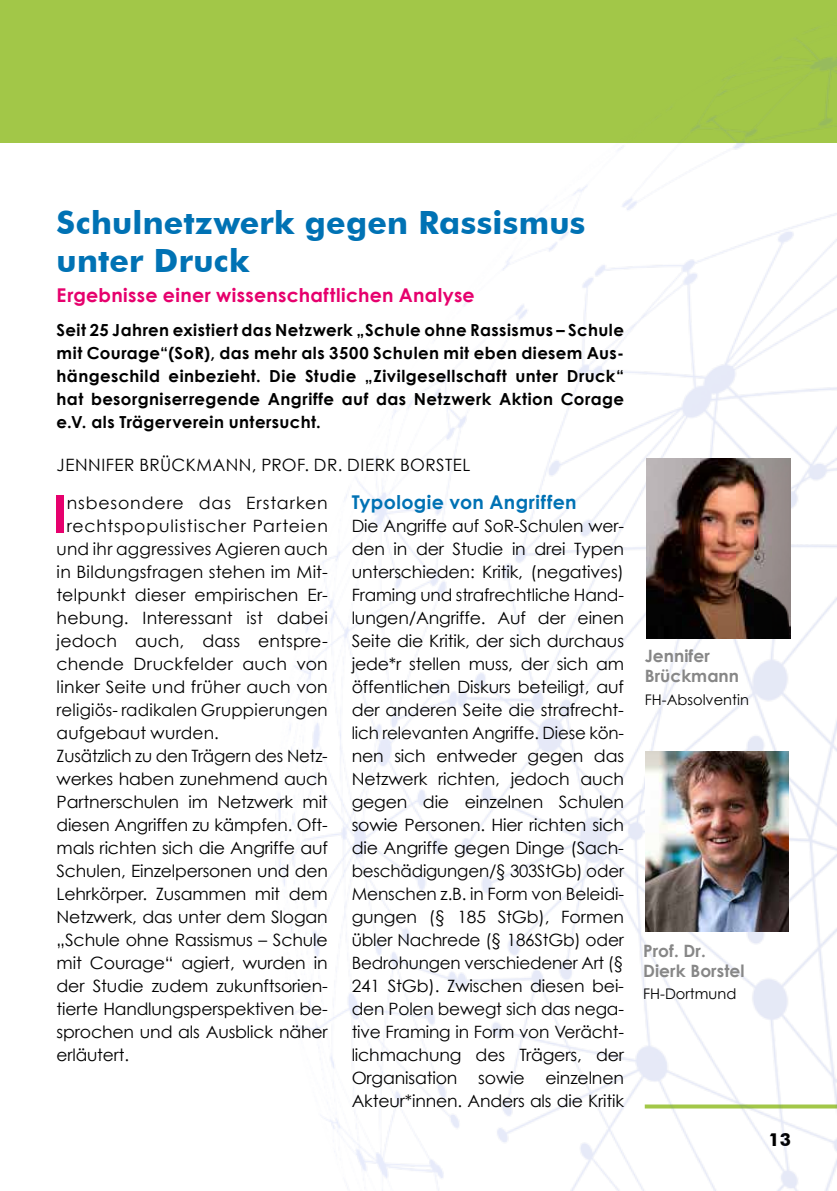
<style>
.page{position:relative;width:837px;height:1191px;background:#fff}
.page>*{position:absolute;margin:0;border:0;box-sizing:border-box;transform-origin:0 0}
.t1{font:700 52px "Century Gothic";color:#e6006d}
.t2{font:700 32px/38px "Futura BT";letter-spacing:.005em;color:#0072b4}
.t3{font:700 19px "Century Gothic";letter-spacing:.015em;color:#e6006d}
.t4{font:700 19px "Century Gothic";letter-spacing:.02em;color:#0072b4}
.t5{font:700 18px "Futura BT";color:#000}
.t6{font:17px/23px "Century Gothic";letter-spacing:-.01em;color:#000;text-align:justify}
.t7{font:17px "Century Gothic";letter-spacing:.01em;color:#000}
.t8{font:17px "Century Gothic";letter-spacing:.05em;color:#000}
.t9{font:17px "Century Gothic";letter-spacing:.03em;color:#000}
.t10{font:700 17px/20px "Century Gothic";letter-spacing:.005em;color:#878787}
.t11{font:700 16.6px/23px "Century Gothic";letter-spacing:.025em;color:#000;text-align:justify}
.t12{font:14.6px "Century Gothic";color:#000}
</style>
<div class="page">
<div style="left:0;top:0;width:836px;height:143px;background:#a2c748"></div>
<img style="left:275px;top:27px;width:561px;height:1164px">
<img style="left:646px;top:458px;width:143px;height:180px">
<img style="left:789px;top:458px;width:1px;height:180px">
<img style="left:645px;top:751px;width:143px;height:180px">
<h2 class="t2" style="left:57px;top:203px;width:530px">Schulnetzwerk gegen Rassismus unter Druck</h2>
<p class="t3" style="left:57px;top:283px;width:419px">Ergebnisse einer wissenschaftlichen Analyse</p>
<p class="t11" style="left:57px;top:318px;width:568px">Seit 25 Jahren existiert das Netzwerk „Schule ohne Rassismus – Schule mit Courage“(SoR), das mehr als 3500 Schulen mit eben diesem Aus&shy;hängeschild einbezieht. Die Studie „Zivilgesellschaft unter Druck“ hat besorgniserregende Angriffe auf das Netzwerk Aktion Corage e.V. als Trägerverein untersucht.</p>
<p class="t9" style="left:57px;top:455px;width:415px">JENNIFER BRÜCKMANN, PROF. DR. DIERK BORSTEL</p>
<h1 class="t1" style="left:53px;top:480px;width:16px">I</h1>
<p class="t8" style="left:67px;top:492px;width:262px">nsbesondere das Erstarken</p>
<p class="t8" style="left:67px;top:515px;width:262px">rechtspopulistischer Parteien</p>
<p class="t7" style="left:57px;top:538px;width:272px">und ihr aggressives Agieren auch</p>
<p class="t7" style="left:57px;top:561px;width:272px">in Bildungsfragen stehen im Mit-</p>
<p class="t7" style="left:57px;top:584px;width:272px">telpunkt dieser empirischen Er-</p>
<p class="t7" style="left:57px;top:607px;width:273px">hebung. Interessant ist dabei</p>
<p class="t7" style="left:57px;top:630px;width:272px">jedoch auch, dass entspre-</p>
<p class="t7" style="left:57px;top:653px;width:272px">chende Druckfelder auch von</p>
<p class="t7" style="left:57px;top:676px;width:272px">linker Seite und früher auch von</p>
<p class="t7" style="left:57px;top:699px;width:272px">religiös- radikalen Gruppierungen</p>
<p class="t6" style="left:57px;top:721px;width:164px">aufgebaut wurden.</p>
<p class="t6" style="left:57px;top:744px;width:272px">Zusätzlich zu den Trägern des Netz-</p>
<p class="t6" style="left:57px;top:767px;width:273px">werkes haben zunehmend auch</p>
<p class="t6" style="left:57px;top:790px;width:273px">Partnerschulen im Netzwerk mit</p>
<p class="t6" style="left:57px;top:813px;width:272px">diesen Angriffen zu kämpfen. Oft-</p>
<p class="t6" style="left:57px;top:836px;width:272px">mals richten sich die Angriffe auf</p>
<p class="t6" style="left:57px;top:859px;width:273px">Schulen, Einzelpersonen und den</p>
<p class="t6" style="left:57px;top:882px;width:272px">Lehrkörper. Zusammen mit dem</p>
<p class="t6" style="left:57px;top:905px;width:273px">Netzwerk, das unter dem Slogan</p>
<p class="t6" style="left:57px;top:928px;width:273px">„Schule ohne Rassismus – Schule</p>
<p class="t6" style="left:57px;top:951px;width:273px">mit Courage“ agiert, wurden in</p>
<p class="t6" style="left:57px;top:974px;width:272px">der Studie zudem zukunftsorien-</p>
<p class="t6" style="left:57px;top:997px;width:272px">tierte Handlungsperspektiven be-</p>
<p class="t6" style="left:57px;top:1020px;width:273px">sprochen und als Ausblick näher</p>
<p class="t6" style="left:57px;top:1043px;width:74px">erläutert.</p>
<p class="t4" style="left:351px;top:490px;width:226px">Typologie von Angriffen</p>
<p class="t6" style="left:351px;top:514px;width:274px">Die Angriffe auf SoR-Schulen wer&shy;den in der Studie in drei Typen unterschieden: Kritik, (negatives)<br>Framing und strafrechtliche Hand&shy;lungen/Angriffe. Auf der einen Seite die Kritik, der sich durchaus jede*r stellen muss, der sich am öffentlichen Diskurs beteiligt, auf der anderen Seite die strafrecht&shy;lich relevanten Angriffe. Diese kön&shy;nen sich entweder gegen das Netzwerk richten, jedoch auch gegen die einzelnen Schulen sowie Personen. Hier richten sich die Angriffe gegen Dinge (Sach&shy;beschädigungen/§ 303StGb) oder Menschen z.B. in Form von Beleidi&shy;gungen (§ 185 StGb), Formen übler Nachrede (§ 186StGb) oder Bedrohungen verschiedener Art (§ 241 StGb). Zwischen diesen bei&shy;den Polen bewegt sich das nega&shy;tive Framing in Form von Verächt&shy;lichmachung des Trägers, der Organisation sowie einzelnen Akteur*innen. Anders als die Kritik</p>
<p class="t10" style="left:644px;top:645px;width:96px">Jennifer<br>Brückmann</p>
<p class="t12" style="left:644px;top:690px;width:106px">FH-Absolventin</p>
<p class="t10" style="left:643px;top:940px;width:103px">Prof. Dr.<br>Dierk Borstel</p>
<p class="t12" style="left:643px;top:985px;width:95px">FH-Dortmund</p>
<p class="t5" style="left:768px;top:1128px;width:24px">13</p>
</div>
